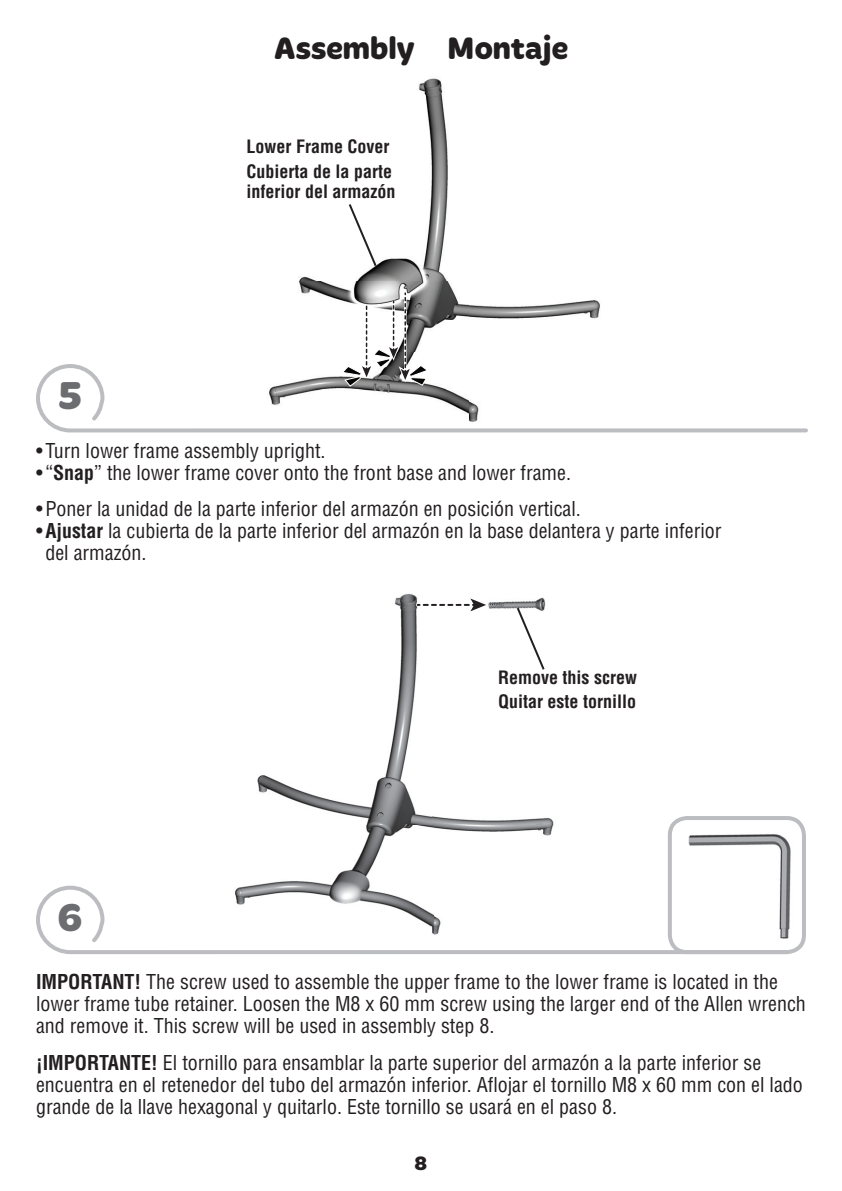
<style>
.page{position:relative;width:842px;height:1191px;background:#fff}
.page>*{position:absolute;margin:0;border:0;box-sizing:border-box;transform-origin:0 0}
.t1{font:700 40px "Merge Pro";color:#6c6d70}
.t2{font:700 32px "Merge Pro";color:#231f20}
.t3{font:condensed 20px/22px "Helvetica LT Std";color:#231f20}
.t4{font:700 20px "Merge Pro";color:#231f20}
.t5{font:700 condensed 18px/24.4px "Helvetica LT Std";color:#231f20}
.s1{font-weight:700}
</style>
<div class="page">
<img style="left:257px;top:593px;width:297px;height:291px">
<svg style="left:417px;top:595px;width:69px;height:19px"></svg>
<svg style="left:36px;top:364px;width:772px;height:69px"></svg>
<svg style="left:36px;top:884px;width:751px;height:71px"></svg>
<img style="left:264px;top:78px;width:343px;height:346px">
<svg style="left:340px;top:202px;width:89px;height:185px"></svg>
<svg style="left:515px;top:605px;width:31px;height:67px"></svg>
<svg style="left:668px;top:816px;width:138px;height:138px"></svg>
<img style="left:684px;top:831px;width:112px;height:112px">
<h2 class="t2" style="left:274px;top:36px;width:296px">Assembly Montaje</h2>
<h1 class="t1" style="left:58px;top:380px;width:25px">5</h1>
<p class="t5" style="left:246px;top:136px;width:147px">Lower Frame Cover<br>Cubierta de la parte</p>
<p class="t5" style="left:246px;top:181px;width:151px">inferior del armazón</p>
<p class="t3" style="left:36px;top:441px;width:291px">• Turn lower frame assembly upright.</p>
<p class="t3" style="left:36px;top:463px;width:536px">• “<span class="s1">Snap</span>” the lower frame cover onto the front base and lower frame.</p>
<p class="t3" style="left:36px;top:500px;width:546px">• Poner la unidad de la parte inferior del armazón en posición vertical.</p>
<p class="t3" style="left:45px;top:522px;width:677px;text-indent:-9px">• <span class="s1">Ajustar</span> la cubierta de la parte inferior del armazón en la base delantera y parte inferior del armazón.</p>
<h1 class="t1" style="left:57px;top:902px;width:27px">6</h1>
<p class="t5" style="left:498px;top:667px;width:140px">Remove this screw<br>Quitar este tornillo</p>
<p class="t3" style="left:36px;top:973px;width:771px"><span class="s1">IMPORTANT!</span> The screw used to assemble the upper frame to the lower frame is located in the lower frame tube retainer. Loosen the M8 x 60 mm screw using the larger end of the Allen wrench and remove it. This screw will be used in assembly step 8.</p>
<p class="t3" style="left:36px;top:1053px;width:768px"><span class="s1">¡IMPORTANTE!</span> El tornillo para ensamblar la parte superior del armazón a la parte inferior se encuentra en el retenedor del tubo del armazón inferior. Aflojar el tornillo M8 x 60 mm con el lado grande de la llave hexagonal y quitarlo. Este tornillo se usará en el paso 8.</p>
<p class="t4" style="left:414px;top:1155px;width:14px">8</p>
</div>
